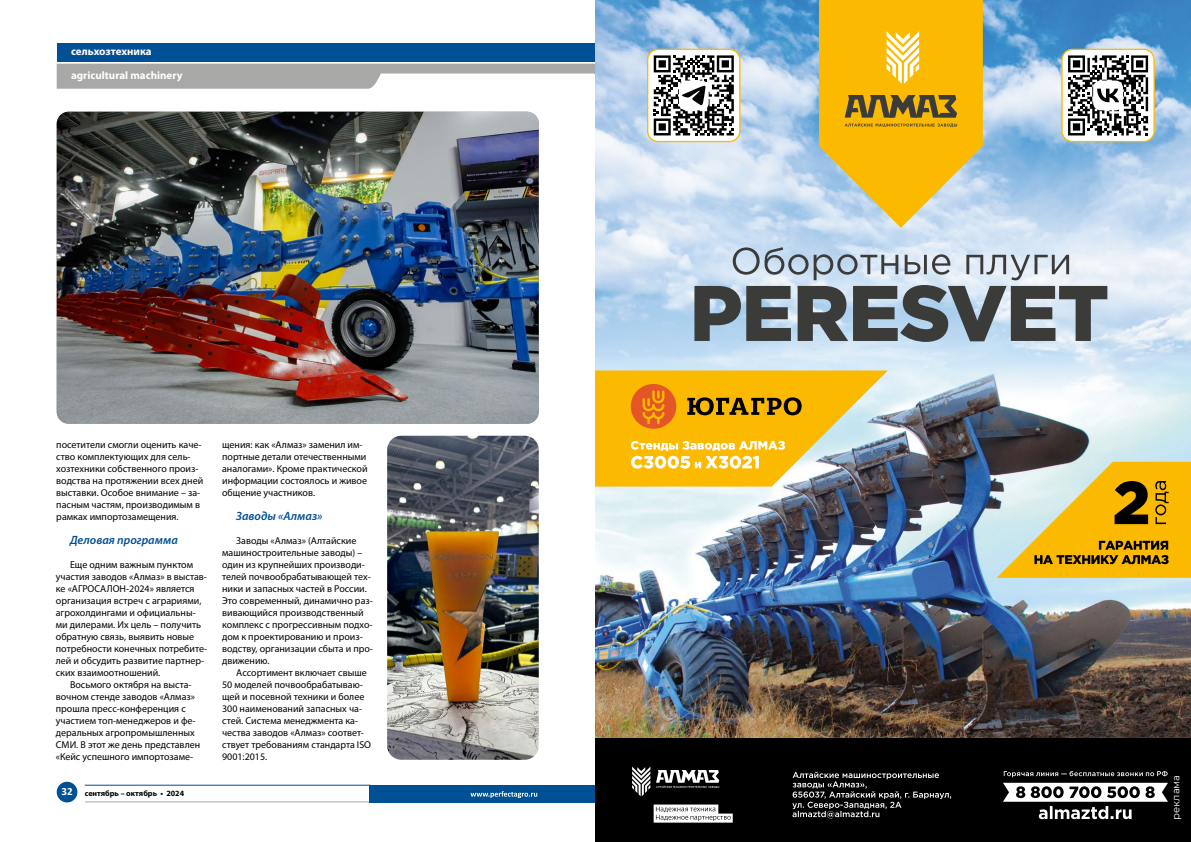
<style>
.page{position:relative;width:1191px;height:842px;background:#fff}
.page>*{position:absolute;margin:0;border:0;box-sizing:border-box;transform-origin:0 0}
.t1{font:italic 600 12px "Myriad Pro";color:#005095}
.t2{font:700 11px/24px "Myriad Pro";color:#fff}
.t3{font:700 11px "Calibri";color:#fff}
.t4{font:10px/12px "Myriad Pro";color:#000}
.t5{font:10px "Montserrat";color:#fff}
.t6{font:700 8px "Myriad Pro";color:#000}
</style>
<div class="page">
<hr style="left:85px;top:802px;width:285px;height:1px;background:#a8a8a7">
<div style="left:369px;top:785px;width:226px;height:17px;background:#005095"></div>
<div style="left:57px;top:782px;width:20px;height:20px;background:#005095;border-radius:50%"></div>
<hr style="left:85px;top:785px;width:285px;height:1px;background:#005095">
<svg style="left:57px;top:64px;width:537px;height:25px"></svg>
<div style="left:57px;top:43px;width:538px;height:18px;background:#005095"></div>
<img style="left:57px;top:112px;width:482px;height:312px">
<img style="left:595px;top:0;width:596px;height:738px">
<div style="left:595px;top:738px;width:596px;height:104px;background:#000"></div>
<svg style="left:632px;top:767px;width:536px;height:56px"></svg>
<svg style="left:694px;top:247px;width:413px;height:95px"></svg>
<svg style="left:1062px;top:49px;width:92px;height:93px"></svg>
<div style="left:647px;top:49px;width:93px;height:93px;background:#fff;border-radius:11px"></div>
<div style="left:647px;top:49px;width:93px;height:93px;border:1px solid #fbb900;border-radius:11px"></div>
<svg style="left:653px;top:55px;width:81px;height:80px"></svg>
<svg style="left:819px;top:0;width:329px;height:228px"></svg>
<svg style="left:996px;top:462px;width:195px;height:116px"></svg>
<svg style="left:595px;top:370px;width:293px;height:117px"></svg>
<img style="left:387px;top:436px;width:152px;height:324px">
<svg style="left:470px;top:791px;width:67px;height:7px"></svg>
<p class="t2" style="left:71px;top:39px;width:113px">сельхозтехника agricultural machinery</p>
<p class="t4" style="left:56px;top:438px;width:148px">посетители смогли оценить каче&shy;ство комплектующих для сель&shy;хозтехники собственного произ&shy;водства на протяжении всех дней выставки. Особое внимание – за&shy;пасным частям, производимым в рамках импортозамещения.</p>
<p class="t1" style="left:70px;top:532px;width:109px">Деловая программа</p>
<p class="t4" style="left:70px;top:558px;width:125px">Еще одним важным пунктом</p>
<p class="t4" style="left:56px;top:570px;width:153px">участия заводов «Алмаз» в выстав-</p>
<p class="t4" style="left:56px;top:582px;width:140px">ке «АГРОСАЛОН-2024» является</p>
<p class="t4" style="left:56px;top:594px;width:147px">организация встреч с аграриями,</p>
<p class="t4" style="left:56px;top:606px;width:141px">агрохолдингами и официальны-</p>
<p class="t4" style="left:56px;top:618px;width:147px">ми дилерами. Их цель – получить</p>
<p class="t4" style="left:56px;top:630px;width:140px">обратную связь, выявить новые</p>
<p class="t4" style="left:56px;top:642px;width:153px">потребности конечных потребите-</p>
<p class="t4" style="left:56px;top:654px;width:150px">лей и обсудить развитие партнер-</p>
<p class="t4" style="left:56px;top:666px;width:106px">ских взаимоотношений.</p>
<p class="t4" style="left:70px;top:678px;width:123px">Восьмого октября на выста-</p>
<p class="t4" style="left:56px;top:690px;width:141px">вочном стенде заводов «Алмаз»</p>
<p class="t4" style="left:56px;top:702px;width:131px">прошла пресс-конференция с</p>
<p class="t4" style="left:56px;top:714px;width:141px">участием топ-менеджеров и фе-</p>
<p class="t4" style="left:56px;top:726px;width:140px">деральных агропромышленных</p>
<p class="t4" style="left:56px;top:738px;width:146px">СМИ. В этот же день представлен</p>
<p class="t4" style="left:56px;top:750px;width:139px">«Кейс успешного импортозаме-</p>
<p class="t3" style="left:61px;top:783px;width:13px">32</p>
<p class="t6" style="left:85px;top:788px;width:101px">сентябрь – октябрь • 2024</p>
<p class="t4" style="left:222px;top:438px;width:147px">щения: как «Алмаз» заменил им&shy;портные детали отечественными аналогами». Кроме практической информации состоялось и живое общение участников.</p>
<p class="t1" style="left:236px;top:508px;width:88px">Заводы «Алмаз»</p>
<p class="t4" style="left:222px;top:534px;width:152px;text-indent:14px">Заводы «Алмаз» (Алтайские машиностроительные заводы) – один из крупнейших производи&shy;телей почвообрабатывающей тех&shy;ники и запасных частей в России.<br>Это современный, динамично раз&shy;вивающийся производственный комплекс с прогрессивным подхо&shy;дом к проектированию и произ&shy;водству, организации сбыта и про&shy;движению.</p>
<p class="t4" style="left:222px;top:666px;width:151px;text-indent:14px">Ассортимент включает свыше<br>50 моделей почвообрабатываю&shy;щей и посевной техники и более<br>300 наименований запасных ча&shy;стей. Система менеджмента ка&shy;чества заводов «Алмаз» соответ&shy;ствует требованиям стандарта ISO<br>9001:2015.</p>
<p class="t5" style="left:1169px;top:819px;width:46px;rotate:-90deg">реклама</p>
</div>
